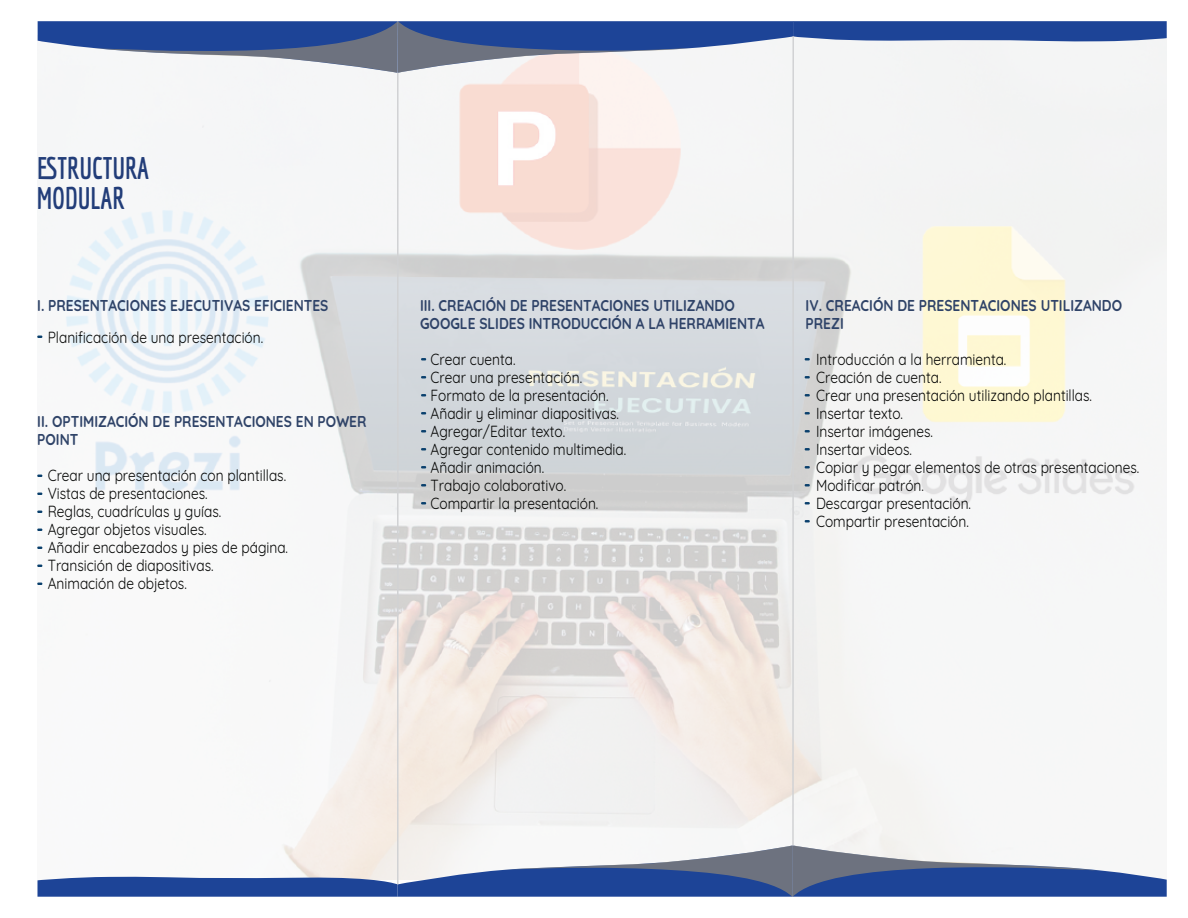
<style>
.page{position:relative;width:1188px;height:918px;background:#fff}
.page>*{position:absolute;margin:0;border:0;box-sizing:border-box;transform-origin:0 0}
.t1{font:700 30.45px/30px "Economica";color:#223d79;scale:.88 1}
.t2{font:15.75px/18px "Quicksand";color:#040504;scale:.88 1}
.t3{font:700 15.75px/18px "Quicksand";color:#2f4368;scale:.88 1}
</style>
<div class="page">
<img style="left:38px;top:73px;width:1129px;height:772px">
<svg style="left:37px;top:335px;width:6px;height:4px"></svg>
<svg style="left:37px;top:474px;width:6px;height:4px"></svg>
<svg style="left:37px;top:492px;width:6px;height:4px"></svg>
<svg style="left:37px;top:510px;width:6px;height:4px"></svg>
<svg style="left:37px;top:528px;width:6px;height:4px"></svg>
<svg style="left:37px;top:546px;width:6px;height:4px"></svg>
<svg style="left:37px;top:564px;width:6px;height:4px"></svg>
<svg style="left:37px;top:582px;width:6px;height:4px"></svg>
<svg style="left:804px;top:357px;width:7px;height:4px"></svg>
<svg style="left:804px;top:375px;width:7px;height:4px"></svg>
<svg style="left:804px;top:393px;width:7px;height:4px"></svg>
<svg style="left:804px;top:411px;width:7px;height:4px"></svg>
<svg style="left:804px;top:429px;width:7px;height:4px"></svg>
<svg style="left:804px;top:447px;width:7px;height:4px"></svg>
<svg style="left:804px;top:465px;width:7px;height:4px"></svg>
<svg style="left:804px;top:483px;width:7px;height:4px"></svg>
<svg style="left:804px;top:501px;width:7px;height:4px"></svg>
<svg style="left:804px;top:519px;width:7px;height:4px"></svg>
<svg style="left:420px;top:357px;width:7px;height:4px"></svg>
<svg style="left:420px;top:375px;width:7px;height:4px"></svg>
<svg style="left:420px;top:393px;width:7px;height:4px"></svg>
<svg style="left:420px;top:411px;width:7px;height:4px"></svg>
<svg style="left:420px;top:429px;width:7px;height:4px"></svg>
<svg style="left:420px;top:447px;width:7px;height:4px"></svg>
<svg style="left:420px;top:465px;width:7px;height:4px"></svg>
<svg style="left:420px;top:483px;width:7px;height:4px"></svg>
<svg style="left:420px;top:501px;width:7px;height:4px"></svg>
<svg style="left:37px;top:845px;width:1130px;height:52px"></svg>
<svg style="left:38px;top:21px;width:1129px;height:52px"></svg>
<hr style="left:397px;top:73px;width:2px;height:811px;background:#d1d2d4">
<hr style="left:792px;top:36px;width:2px;height:809px;background:#d1d2d4">
<h1 class="t1" style="left:37px;top:153px;width:129px">ESTRUCTURA<br>MODULAR</h1>
<p class="t3" style="left:37px;top:295px;width:332px">I. PRESENTACIONES EJECUTIVAS EFICIENTES</p>
<p class="t2" style="left:48px;top:327px;width:246px">Planificación de una presentación.</p>
<p class="t3" style="left:37px;top:411px;width:376px">II. OPTIMIZACIÓN DE PRESENTACIONES EN POWER<br>POINT</p>
<p class="t2" style="left:48px;top:465px;width:275px">Crear una presentación con plantillas.<br>Vistas de presentaciones.<br>Reglas, cuadrículas y guías.<br>Agregar objetos visuales.<br>Añadir encabezados y pies de página.<br>Transición de diapositivas.<br>Animación de objetos.</p>
<p class="t3" style="left:420px;top:295px;width:393px">III. CREACIÓN DE PRESENTACIONES UTILIZANDO<br>GOOGLE SLIDES INTRODUCCIÓN A LA HERRAMIENTA</p>
<p class="t2" style="left:431px;top:349px;width:224px">Crear cuenta.<br>Crear una presentación.<br>Formato de la presentación.<br>Añadir y eliminar diapositivas.<br>Agregar/Editar texto.<br>Agregar contenido multimedia.<br>Añadir animación.<br>Trabajo colaborativo.<br>Compartir la presentación.</p>
<p class="t3" style="left:806px;top:295px;width:361px">IV. CREACIÓN DE PRESENTACIONES UTILIZANDO<br>PREZI</p>
<p class="t2" style="left:816px;top:349px;width:369px">Introducción a la herramienta.<br>Creación de cuenta.<br>Crear una presentación utilizando plantillas.<br>Insertar texto.<br>Insertar imágenes.<br>Insertar videos.<br>Copiar y pegar elementos de otras presentaciones.<br>Modificar patrón.<br>Descargar presentación.<br>Compartir presentación.</p>
</div>
